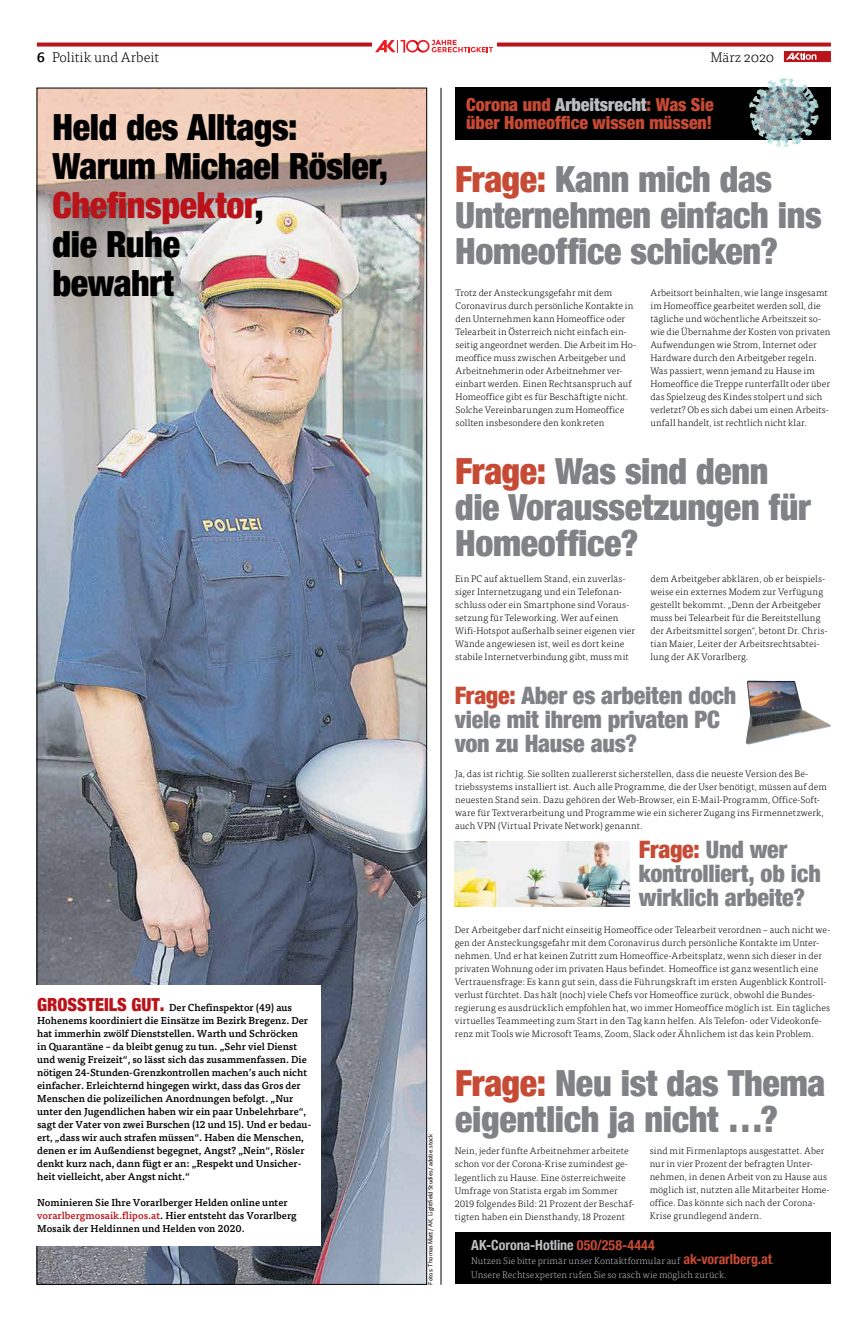
<style>
.page{position:relative;width:865px;height:1333px;background:#fff}
.page>*{position:absolute;margin:0;border:0;box-sizing:border-box;transform-origin:0 0}
.t1{font:900 condensed 36px/36px "Helvetica Neue";letter-spacing:-.01em;color:#808285}
.t2{font:900 condensed 36px/39px "Helvetica Neue";letter-spacing:-.01em;color:#000}
.t3{font:900 condensed 24px/24px "Helvetica Neue";letter-spacing:-.005em;color:#808285}
.t4{font:900 condensed 18px/18px "Helvetica Neue";letter-spacing:-.005em;color:#c74a34}
.t5{font:700 condensed 14px "Helvetica Neue";color:#bcbec0}
.t6{font:300 14px "Tisa Pro";color:#000}
.t7{font:500 10px/13px "Tisa Pro";color:#000}
.t8{font:300 9.5px/13px "Tisa Pro";letter-spacing:.01em;color:#000}
.t9{font:300 9.5px/14px "Tisa Pro";letter-spacing:.005em;color:#bcbec0}
.t10{font:6px "Tisa Sans Offc Pro";color:#000}
.s1{font-weight:500}
.s2{color:#bcbec0}
.s3{color:#c74a34}
.s4{color:#ba141a}
.s5{font-family:"Helvetica Neue";font-weight:900;font-stretch:condensed;font-size:18px;color:#ba141a}
.s6{font-family:"Helvetica Neue";font-weight:700;font-stretch:condensed;font-size:14px;color:#c74a34}
</style>
<div class="page">
<div style="left:784px;top:51px;width:47px;height:11px;background:#ba141a"></div>
<svg style="left:786px;top:53px;width:30px;height:7px"></svg>
<svg style="left:37px;top:43px;width:794px;height:4px;background:#c12e34"></svg>
<div style="left:372px;top:36px;width:125px;height:19px;background:#fff"></div>
<svg style="left:375px;top:40px;width:118px;height:13px"></svg>
<img style="left:39px;top:90px;width:386px;height:1192px">
<svg style="left:455px;top:88px;width:376px;height:52px;background:#151819"></svg>
<svg style="left:772px;top:78px;width:12px;height:8px"></svg>
<hr style="left:441px;top:88px;width:1px;height:1196px;background:#000">
<img style="left:745px;top:680px;width:86px;height:64px">
<img style="left:455px;top:842px;width:175px;height:64px">
<div style="left:34px;top:985px;width:287px;height:260px;background:#fff"></div>
<div style="left:455px;top:1232px;width:376px;height:52px;background:#000"></div>
<h3 class="t6" style="left:37px;top:47px;width:124px"><span class="s1">6</span> Politik und Arbeit</h3>
<h3 class="t6" style="left:710px;top:47px;width:65px">März 2020</h3>
<h3 class="t4" style="left:466px;top:94px;width:249px">Corona und <span class="s2">Arbeitsrecht</span>: Was Sie über Homeoffice wissen müssen!</h3>
<h1 class="t1" style="left:455px;top:159px;width:368px"><span class="s3">Frage:</span> Kann mich das<br>Unternehmen einfach ins<br>Homeoffice schicken?</h1>
<p class="t8" style="left:455px;top:286px;width:182px">Trotz der Ansteckungsgefahr mit dem Coronavirus durch persönliche Kontakte in den Unternehmen kann Homeoffice oder Telearbeit in Österreich nicht einfach ein&shy;seitig angeordnet werden. Die Arbeit im Ho&shy;meoffice muss zwischen Arbeitgeber und Arbeitnehmerin oder Arbeitnehmer ver&shy;einbart werden. Einen Rechtsanspruch auf Homeoffice gibt es für Beschäftigte nicht.<br>Solche Vereinbarungen zum Homeoffice sollten insbesondere den konkreten</p>
<p class="t8" style="left:650px;top:286px;width:181px">Arbeitsort beinhalten, wie lange insgesamt im Homeoffice gearbeitet werden soll, die tägliche und wöchentliche Arbeitszeit so&shy;wie die Übernahme der Kosten von privaten Aufwendungen wie Strom, Internet oder Hardware durch den Arbeitgeber regeln.<br>Was passiert, wenn jemand zu Hause im Homeoffice die Treppe runterfällt oder über das Spielzeug des Kindes stolpert und sich verletzt? Ob es sich dabei um einen Arbeits&shy;unfall handelt, ist rechtlich nicht klar.</p>
<h1 class="t1" style="left:455px;top:451px;width:357px"><span class="s3">Frage:</span> Was sind denn die Voraussetzungen für<br>Homeoffice?</h1>
<p class="t8" style="left:455px;top:572px;width:181px">Ein PC auf aktuellem Stand, ein zuverläs&shy;siger Internetzugang und ein Telefonan&shy;schluss oder ein Smartphone sind Voraus&shy;setzung für Teleworking. Wer auf einen Wifi-Hotspot außerhalb seiner eigenen vier Wände angewiesen ist, weil es dort keine stabile Internetverbindung gibt, muss mit</p>
<p class="t8" style="left:650px;top:572px;width:179px">dem Arbeitgeber abklären, ob er beispiels&shy;weise ein externes Modem zur Verfügung gestellt bekommt. „Denn der Arbeitgeber muss bei Telearbeit für die Bereitstellung der Arbeitsmittel sorgen“, betont Dr. Chris&shy;tian Maier, Leiter der Arbeitsrechtsabtei&shy;lung der AK Vorarlberg.</p>
<h1 class="t2" style="left:53px;top:106px;width:337px">Held des Alltags:<br>Warum Michael Rösler,<br><span class="s4">Chefinspektor</span>,<br>die Ruhe<br>bewahrt</h1>
<p class="t7" style="left:37px;top:1000px;width:276px"><span class="s5">GROSSTEILS GUT.</span> Der Chefinspektor (49) aus Hohenems koordiniert die Einsätze im Bezirk Bregenz. Der hat immerhin zwölf Dienststellen. Warth und Schröcken<br>in Quarantäne – da bleibt genug zu tun. „Sehr viel Dienst und wenig Freizeit“, so lässt sich das zusammenfassen. Die nötigen 24-Stunden-Grenzkontrollen machen’s auch nicht einfacher. Erleichternd hingegen wirkt, dass das Gros der Menschen die polizeilichen Anordnungen befolgt. „Nur unter den Jugendlichen haben wir ein paar Unbelehrbare“, sagt der Vater von zwei Burschen (12 und 15). Und er bedau&shy;ert, „dass wir auch strafen müssen“. Haben die Menschen, denen er im Außendienst begegnet, Angst? „Nein“, Rösler denkt kurz nach, dann fügt er an: „Respekt und Unsicher&shy;heit vielleicht, aber Angst nicht.“</p>
<p class="t7" style="left:37px;top:1195px;width:261px">Nominieren Sie Ihre Vorarlberger Helden online unter <span class="s4">vorarlbergmosaik.flipos.at</span>. Hier entsteht das Vorarlberg<br>Mosaik der Heldinnen und Helden von 2020.</p>
<p class="t10" style="left:426px;top:1284px;width:152px;rotate:-90deg">Fotos: Thomas Matt /AK, Lightfield Studies /adobe.stock</p>
<h2 class="t3" style="left:455px;top:682px;width:283px"><span class="s3">Frage:</span> Aber es arbeiten doch viele mit ihrem privaten PC von zu Hause aus?</h2>
<p class="t8" style="left:455px;top:767px;width:373px">Ja, das ist richtig. Sie sollten zuallererst sicherstellen, dass die neueste Version des Be&shy;triebssystems installiert ist. Auch alle Programme, die der User benötigt, müssen auf dem neuesten Stand sein. Dazu gehören der Web-Browser, ein E-Mail-Programm, Office-Soft&shy;ware für Textverarbeitung und Programme wie ein sicherer Zugang ins Firmennetzwerk, auch VPN (Virtual Private Network) genannt.</p>
<h2 class="t3" style="left:639px;top:836px;width:183px"><span class="s3">Frage:</span> Und wer kontrolliert, ob ich wirklich arbeite?</h2>
<p class="t8" style="left:455px;top:923px;width:377px">Der Arbeitgeber darf nicht einseitig Homeoffice oder Telearbeit verordnen – auch nicht we&shy;gen der Ansteckungsgefahr mit dem Coronavirus durch persönliche Kontakte im Unter&shy;nehmen. Und er hat keinen Zutritt zum Homeoffice-Arbeitsplatz, wenn sich dieser in der privaten Wohnung oder im privaten Haus befindet. Homeoffice ist ganz wesentlich eine Vertrauensfrage: Es kann gut sein, dass die Führungskraft im ersten Augenblick Kontroll&shy;verlust fürchtet. Das hält (noch) viele Chefs vor Homeoffice zurück, obwohl die Bundes&shy;regierung es ausdrücklich empfohlen hat, wo immer Homeoffice möglich ist. Ein tägliches virtuelles Teammeeting zum Start in den Tag kann helfen. Als Telefon- oder Videokonfe&shy;renz mit Tools wie Microsoft Teams, Zoom, Slack oder Ähnlichem ist das kein Problem.</p>
<h1 class="t1" style="left:455px;top:1062px;width:372px"><span class="s3">Frage:</span> Neu ist das Thema eigentlich ja nicht …?</h1>
<p class="t8" style="left:455px;top:1144px;width:181px">Nein, jeder fünfte Arbeitnehmer arbeitete schon vor der Corona-Krise zumindest ge&shy;legentlich zu Hause. Eine österreichweite Umfrage von Statista ergab im Sommer 2019 folgendes Bild: 21 Prozent der Beschäf&shy;tigten haben ein Diensthandy, 18 Prozent</p>
<p class="t8" style="left:649px;top:1144px;width:180px">sind mit Firmenlaptops ausgestattet. Aber nur in vier Prozent der befragten Unter&shy;nehmen, in denen Arbeit von zu Hause aus möglich ist, nutzten alle Mitarbeiter Home&shy;office. Das könnte sich nach der Corona-Krise grundlegend ändern.</p>
<h3 class="t5" style="left:471px;top:1232px;width:185px">AK-Corona-Hotline <span class="s3">050/258-4444</span></h3>
<p class="t9" style="left:471px;top:1252px;width:305px">Nutzen Sie bitte primär unser Kontaktformular auf <span class="s6">ak-vorarlberg.at</span>.<br>Unsere Rechtsexperten rufen Sie so rasch wie möglich zurück.</p>
</div>
